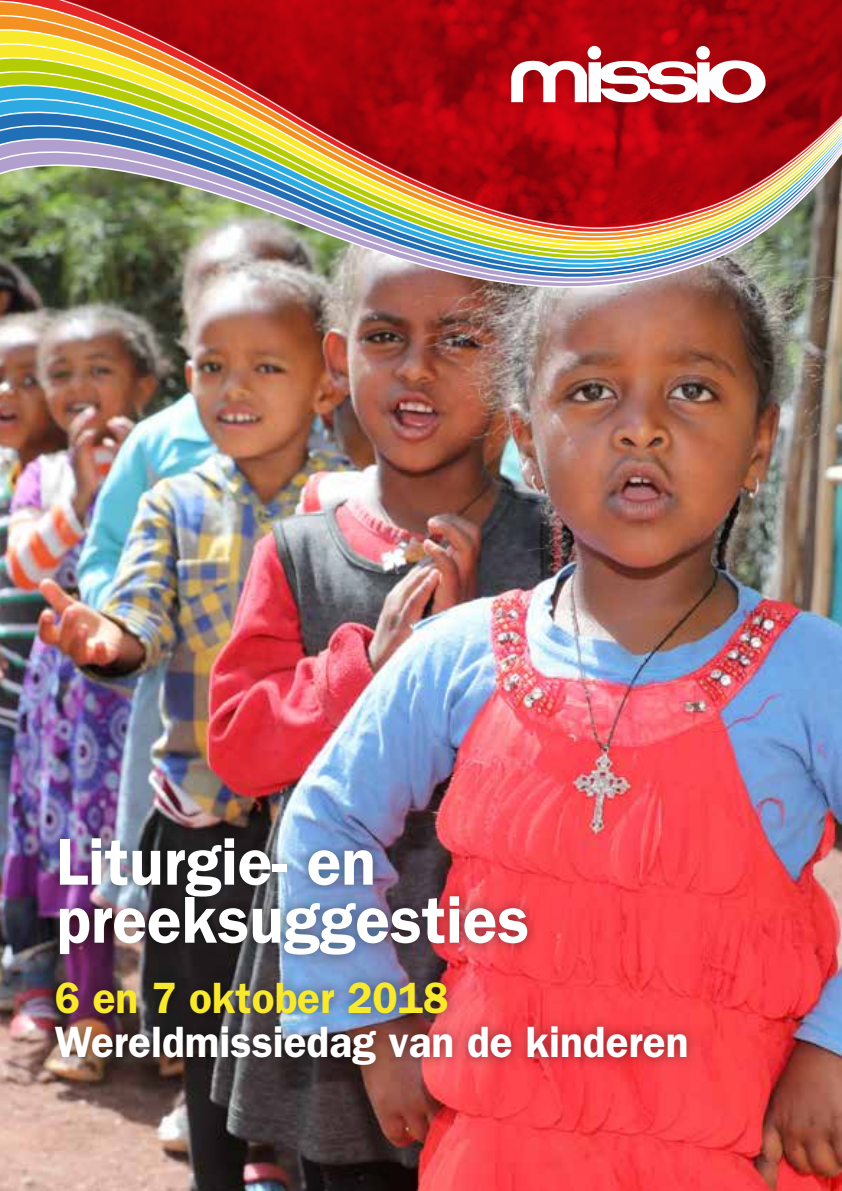
<style>
.page{position:relative;width:842px;height:1191px;background:#fff}
.page>*{position:absolute;margin:0;border:0;box-sizing:border-box;transform-origin:0 0}
.t1{font:600 66.6px/58px "Franklin Gothic";color:#fff;scale:.96 1}
.t2{font:600 44px "Franklin Gothic";color:#fff;scale:.96 1}
.t3{font:600 44px "Franklin Gothic";color:#f8e92d;scale:.96 1}
</style>
<div class="page">
<img style="left:0;top:308px;width:842px;height:883px">
<div style="left:48px;top:826px;width:491px;height:140px;background:#000;opacity:.45"></div>
<div style="left:44px;top:970px;width:654px;height:107px;background:#000;opacity:.45"></div>
<img style="left:0;top:268px;width:842px;height:40px">
<img style="left:0;top:230px;width:842px;height:38px">
<svg style="left:0;top:0;width:842px;height:230px;background:#a84b3d"></svg>
<svg style="left:511px;top:59px;width:76px;height:43px"></svg>
<div style="left:588px;top:62px;width:13px;height:40px;background:#fff"></div>
<div style="left:588px;top:46px;width:13px;height:13px;background:#fff;border-radius:50%"></div>
<svg style="left:600px;top:61px;width:98px;height:44px"></svg>
<div style="left:697px;top:62px;width:13px;height:40px;background:#fff"></div>
<div style="left:696px;top:46px;width:14px;height:14px;background:#fff;border-radius:50%"></div>
<svg style="left:705px;top:56px;width:65px;height:48px"></svg>
<h1 class="t1" style="left:56px;top:831px;width:494px">Liturgie- en preeksuggesties</h1>
<p class="t3" style="left:55px;top:971px;width:412px">6 en 7 oktober 2018</p>
<p class="t2" style="left:55px;top:1015px;width:662px">Wereldmissiedag van de kinderen</p>
</div>
